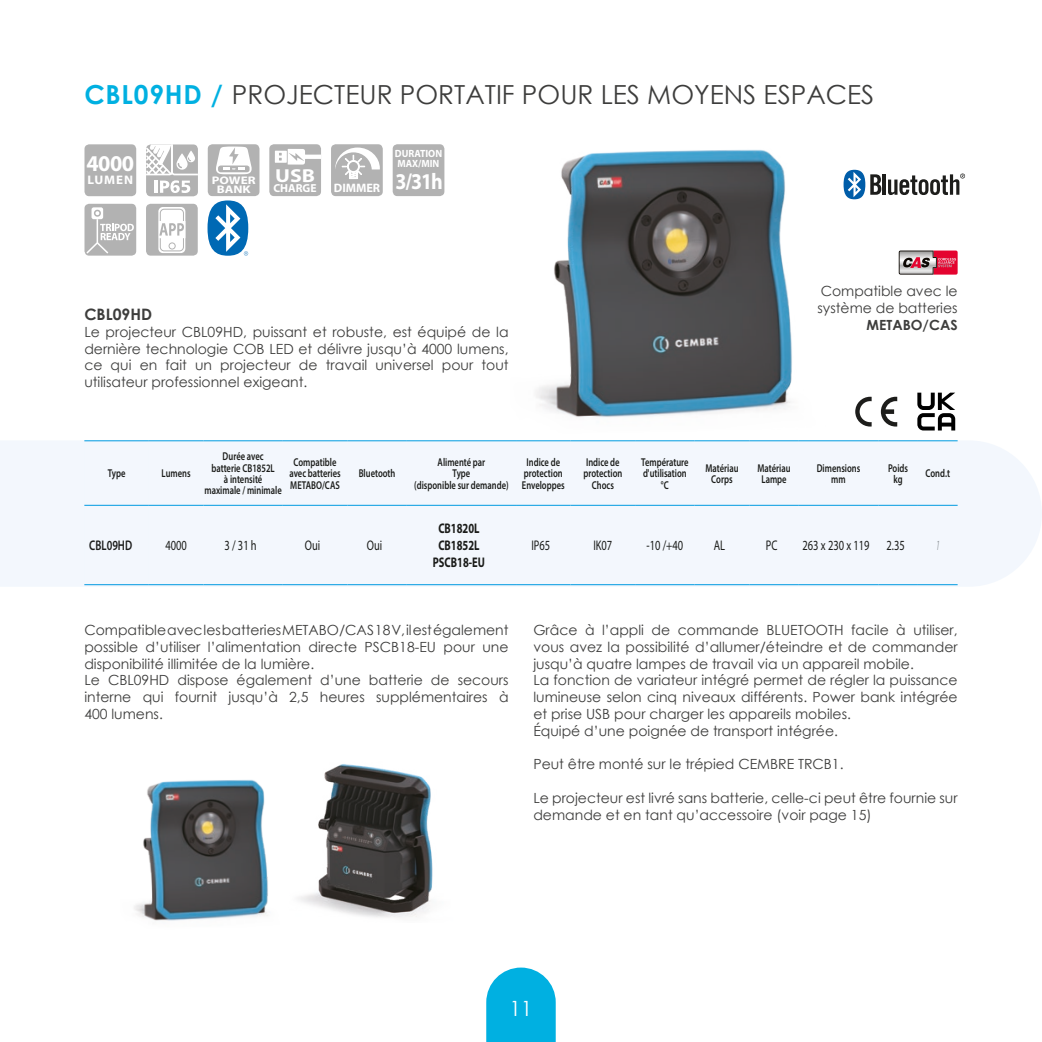
<style>
.page{position:relative;width:1042px;height:1042px;background:#fff}
.page>*{position:absolute;margin:0;border:0;box-sizing:border-box;transform-origin:0 0}
.t1{font:26.25px "Century Gothic";color:#3d3d3c}
.t2{font:700 22.57px "Myriad Pro";color:#fff}
.t3{font:21px "Century Gothic";color:#fff}
.t4{font:700 18.9px "Myriad Pro";color:#fff;scale:1.16 1}
.t5{font:700 15.75px "Century Gothic";color:#3d3d3c}
.t6{font:14px/16.8px "Century Gothic";color:#3d3d3c}
.t7{font:14px "Myriad Pro";color:#1d1d1b;scale:.75 1}
.t8{font:700 14px/16.8px "Myriad Pro";color:#1d1d1b;text-align:center;scale:.75 1}
.t9{font:700 14px "Century Gothic";color:#3d3d3c}
.t10{font:600 14px "Myriad Pro";color:#1d1d1b;scale:.75 1}
.t11{font:italic 300 14px "Myriad Pro";color:#8a8c8e;scale:.75 1}
.t12{font:700 12.42px "Myriad Pro";letter-spacing:.07em;color:#fff;scale:1.05 1}
.t13{font:700 12.25px "Myriad Pro";letter-spacing:-.005em;color:#fff}
.t14{font:700 11.72px "Myriad Pro";color:#fff}
.t15{font:600 11.38px/11.4px "Myriad Pro";color:#1d1d1b;text-align:center;scale:.75 1}
.t16{font:700 11.03px/8.8px "Myriad Pro";color:#fff;text-align:center;scale:1.2 1}
.t17{font:700 10.5px/10.5px "Myriad Pro";color:#fff;scale:.94 1}
.s1{font-weight:700;color:#00b0e1}
</style>
<div class="page">
<svg style="left:486px;top:967px;width:70px;height:75px;background:#1db9e4"></svg>
<img style="left:536px;top:149px;width:256px;height:269px">
<div style="left:0;top:440px;width:1042px;height:146px;background:#f3f7fd"></div>
<div style="left:84px;top:441px;width:65px;height:143px;background:#f3f7fd"></div>
<hr style="left:84px;top:584px;width:65px;height:1px;background:#009fe3">
<hr style="left:149px;top:584px;width:54px;height:1px;background:#009fe3">
<hr style="left:516px;top:584px;width:54px;height:1px;background:#009fe3">
<hr style="left:570px;top:584px;width:65px;height:1px;background:#009fe3">
<hr style="left:635px;top:584px;width:59px;height:1px;background:#009fe3">
<hr style="left:918px;top:584px;width:39px;height:1px;background:#009fe3">
<hr style="left:84px;top:440px;width:65px;height:1px;background:#009fe3">
<hr style="left:84px;top:505px;width:65px;height:1px;background:#009fe3">
<hr style="left:149px;top:440px;width:54px;height:1px;background:#009fe3">
<hr style="left:149px;top:505px;width:54px;height:1px;background:#009fe3">
<hr style="left:516px;top:440px;width:54px;height:1px;background:#009fe3">
<hr style="left:516px;top:505px;width:54px;height:1px;background:#009fe3">
<hr style="left:570px;top:440px;width:65px;height:1px;background:#009fe3">
<hr style="left:570px;top:505px;width:65px;height:1px;background:#009fe3">
<hr style="left:635px;top:440px;width:59px;height:1px;background:#009fe3">
<hr style="left:635px;top:505px;width:59px;height:1px;background:#009fe3">
<hr style="left:918px;top:440px;width:39px;height:1px;background:#009fe3">
<hr style="left:918px;top:505px;width:39px;height:1px;background:#009fe3">
<hr style="left:283px;top:440px;width:64px;height:1px;background:#009fe3">
<hr style="left:347px;top:440px;width:60px;height:1px;background:#009fe3">
<hr style="left:283px;top:505px;width:64px;height:1px;background:#009fe3">
<hr style="left:347px;top:505px;width:60px;height:1px;background:#009fe3">
<hr style="left:283px;top:584px;width:64px;height:1px;background:#009fe3">
<hr style="left:347px;top:584px;width:60px;height:1px;background:#009fe3">
<hr style="left:203px;top:440px;width:80px;height:1px;background:#009fe3">
<hr style="left:407px;top:440px;width:109px;height:1px;background:#009fe3">
<hr style="left:694px;top:440px;width:55px;height:1px;background:#009fe3">
<hr style="left:203px;top:505px;width:80px;height:1px;background:#009fe3">
<hr style="left:407px;top:505px;width:109px;height:1px;background:#009fe3">
<hr style="left:694px;top:505px;width:55px;height:1px;background:#009fe3">
<hr style="left:203px;top:584px;width:80px;height:1px;background:#009fe3">
<hr style="left:407px;top:584px;width:109px;height:1px;background:#009fe3">
<hr style="left:694px;top:584px;width:55px;height:1px;background:#009fe3">
<hr style="left:749px;top:440px;width:50px;height:1px;background:#009fe3">
<hr style="left:799px;top:440px;width:79px;height:1px;background:#009fe3">
<hr style="left:749px;top:505px;width:50px;height:1px;background:#009fe3">
<hr style="left:799px;top:505px;width:79px;height:1px;background:#009fe3">
<hr style="left:749px;top:584px;width:50px;height:1px;background:#009fe3">
<hr style="left:799px;top:584px;width:79px;height:1px;background:#009fe3">
<hr style="left:878px;top:440px;width:40px;height:1px;background:#009fe3">
<hr style="left:878px;top:505px;width:40px;height:1px;background:#009fe3">
<hr style="left:878px;top:584px;width:40px;height:1px;background:#009fe3">
<div style="left:84px;top:144px;width:52px;height:52px;background:#b2b2b2;border-radius:5px"></div>
<div style="left:146px;top:144px;width:52px;height:52px;background:#b2b2b2;border-radius:5px"></div>
<svg style="left:146px;top:144px;width:52px;height:49px"></svg>
<svg style="left:208px;top:144px;width:52px;height:52px"></svg>
<hr style="left:208px;top:174px;width:52px;height:3px;background:#fff">
<div style="left:208px;top:144px;width:51px;height:52px;background:#b2b2b2;border-radius:5px"></div>
<svg style="left:216px;top:146px;width:36px;height:28px"></svg>
<div style="left:269px;top:144px;width:52px;height:52px;background:#b2b2b2;border-radius:5px"></div>
<svg style="left:275px;top:149px;width:46px;height:16px"></svg>
<div style="left:331px;top:144px;width:52px;height:52px;background:#b2b2b2;border-radius:5px"></div>
<svg style="left:335px;top:148px;width:45px;height:31px"></svg>
<div style="left:393px;top:144px;width:51px;height:52px;background:#b2b2b2;border-radius:5px"></div>
<div style="left:84px;top:204px;width:52px;height:52px;background:#b2b2b2;border-radius:5px"></div>
<div style="left:92px;top:207px;width:11px;height:12px;background:#e2e2e2;border-radius:2px"></div>
<svg style="left:85px;top:208px;width:49px;height:47px"></svg>
<div style="left:146px;top:204px;width:52px;height:52px;background:#b2b2b2;border-radius:5px"></div>
<svg style="left:158px;top:207px;width:27px;height:46px"></svg>
<div style="left:160px;top:209px;width:23px;height:42px;background:#fff;border-radius:4px"></div>
<div style="left:160px;top:209px;width:24px;height:42px;border:1px solid #b2b2b2;border-radius:4px"></div>
<div style="left:159px;top:221px;width:26px;height:17px;border:1px solid #fff"></div>
<svg style="left:159px;top:223px;width:25px;height:13px"></svg>
<svg style="left:169px;top:243px;width:6px;height:6px"></svg>
<svg style="left:207px;top:200px;width:41px;height:56px"></svg>
<svg style="left:855px;top:397px;width:16px;height:29px"></svg>
<svg style="left:881px;top:397px;width:16px;height:29px"></svg>
<svg style="left:917px;top:393px;width:38px;height:37px"></svg>
<img style="left:298px;top:764px;width:135px;height:154px">
<hr style="left:882px;top:174px;width:4px;height:21px;background:#1d1d1b">
<svg style="left:843px;top:170px;width:38px;height:29px"></svg>
<svg style="left:888px;top:174px;width:77px;height:21px"></svg>
<svg style="left:899px;top:250px;width:58px;height:25px"></svg>
<img style="left:134px;top:780px;width:134px;height:141px">
<h1 class="t1" style="left:84px;top:76px;width:791px"><span class="s1">CBL09HD /</span> PROJECTEUR PORTATIF POUR LES MOYENS ESPACES</h1>
<h2 class="t2" style="left:87px;top:149px;width:49px">4000</h2>
<p class="t12" style="left:87px;top:172px;width:45px">LUMEN</p>
<p class="t16" style="left:212px;top:176px;width:38px">POWER<br>BANK</p>
<p class="t17" style="left:395px;top:148px;width:52px">DURATION<br>MAX/MIN</p>
<h3 class="t4" style="left:275px;top:165px;width:36px">USB</h3>
<p class="t14" style="left:273px;top:182px;width:45px">CHARGE</p>
<p class="t13" style="left:334px;top:181px;width:110px">DIMMER <sup>3/31h</sup></p>
<p class="t5" style="left:84px;top:302px;width:69px">CBL09HD</p>
<p class="t6" style="left:84px;top:323px;width:426px;text-align:justify">Le projecteur CBL09HD, puissant et robuste, est équipé de la dernière technologie COB LED et délivre jusqu’à 4000 lumens, ce qui en fait un projecteur de travail universel pour tout utilisateur professionnel exigeant.</p>
<p class="t6" style="left:817px;top:283px;width:142px">Compatible avec le système de batteries</p>
<p class="t9" style="left:866px;top:314px;width:92px">METABO/CAS</p>
<p class="t15" style="left:108px;top:467px;width:25px">Type</p>
<p class="t15" style="left:162px;top:467px;width:40px">Lumens</p>
<p class="t15" style="left:204px;top:450px;width:104px">Durée avec<br>batterie CB1852L<br>à intensité maximale / minimale</p>
<p class="t15" style="left:289px;top:456px;width:70px">Compatible avec batteries<br>METABO/CAS</p>
<p class="t15" style="left:359px;top:467px;width:51px">Bluetooth</p>
<p class="t15" style="left:414px;top:456px;width:127px">Alimenté par<br>Type<br>(disponible sur demande)</p>
<p class="t15" style="left:522px;top:456px;width:58px">Indice de protection<br>Enveloppes</p>
<p class="t15" style="left:583px;top:456px;width:53px">Indice de protection<br>Chocs</p>
<p class="t15" style="left:641px;top:456px;width:65px">Température d'utilisation °C</p>
<p class="t15" style="left:705px;top:462px;width:46px">Matériau<br>Corps</p>
<p class="t15" style="left:757px;top:462px;width:46px">Matériau<br>Lampe</p>
<p class="t15" style="left:817px;top:462px;width:60px">Dimensions mm</p>
<p class="t15" style="left:888px;top:462px;width:28px">Poids kg</p>
<p class="t15" style="left:925px;top:467px;width:34px">Cond.t</p>
<p class="t10" style="left:89px;top:537px;width:59px">CBL09HD</p>
<p class="t7" style="left:165px;top:537px;width:30px">4000</p>
<p class="t7" style="left:224px;top:537px;width:45px">3 / 31 h</p>
<p class="t7" style="left:305px;top:537px;width:22px">Oui</p>
<p class="t7" style="left:367px;top:537px;width:22px">Oui</p>
<p class="t8" style="left:433px;top:520px;width:71px">CB1820L<br>CB1852L<br>PSCB18-EU</p>
<p class="t6" style="left:84px;top:621px;width:426px">Compatible avec les batteries METABO/CAS 18V, il est également possible d’utiliser l’alimentation directe PSCB18-EU pour une disponibilité illimitée de la lumière.<br>Le CBL09HD dispose également d’une batterie de secours interne qui fournit jusqu’à 2,5 heures supplémentaires à 400 lumens.</p>
<p class="t7" style="left:531px;top:537px;width:27px">IP65</p>
<p class="t7" style="left:593px;top:537px;width:27px">IK07</p>
<p class="t7" style="left:646px;top:537px;width:51px">-10 /+40</p>
<p class="t7" style="left:714px;top:537px;width:17px">AL</p>
<p class="t7" style="left:766px;top:537px;width:17px">PC</p>
<p class="t7" style="left:802px;top:537px;width:138px">263 x 230 x 119 2.35</p>
<p class="t11" style="left:935px;top:537px;width:8px">1</p>
<p class="t6" style="left:533px;top:621px;width:426px">Grâce à l’appli de commande BLUETOOTH facile à utiliser, vous avez la possibilité d’allumer/éteindre et de commander jusqu’à quatre lampes de travail via un appareil mobile.<br>La fonction de variateur intégré permet de régler la puissance lumineuse selon cinq niveaux différents. Power bank intégrée et prise USB pour charger les appareils mobiles.<br>Équipé d’une poignée de transport intégrée.</p>
<p class="t6" style="left:533px;top:755px;width:312px">Peut être monté sur le trépied CEMBRE TRCB1.</p>
<p class="t6" style="left:533px;top:789px;width:426px">Le projecteur est livré sans batterie, celle-ci peut être fournie sur demande et en tant qu’accessoire (voir page 15)</p>
<h3 class="t3" style="left:509px;top:993px;width:25px">11</h3>
</div>
